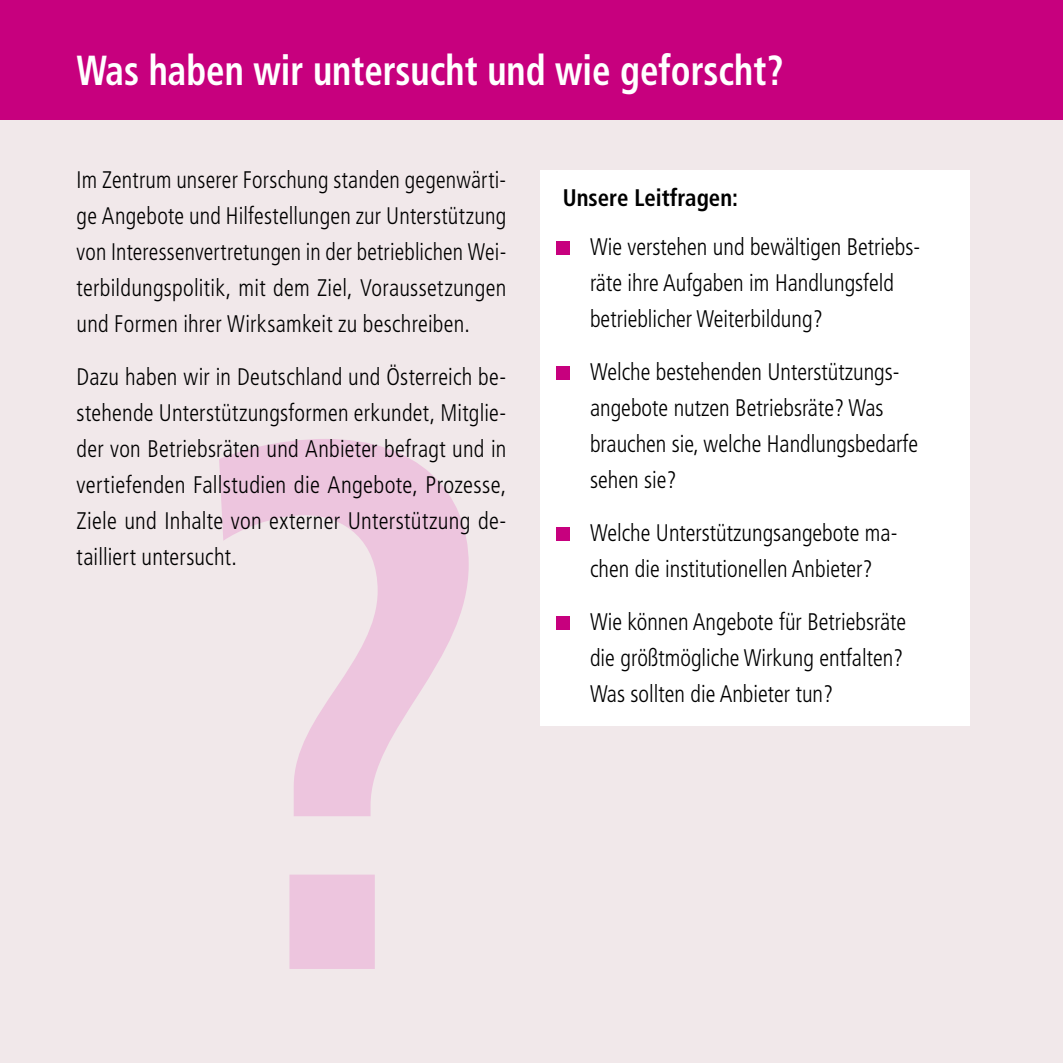
<style>
.page{position:relative;width:1063px;height:1063px;background:#f1e8ea}
.page>*{position:absolute;margin:0;border:0;box-sizing:border-box;transform-origin:0 0}
.t1{font:700 condensed 42px "Frutiger LT Std";color:#fff;scale:.88 1}
.t2{font:300 condensed 24px/36px "Frutiger LT Std";color:#000;scale:.95 1}
.t3{font:300 condensed 24px/36px "Frutiger LT Std";color:#000;text-align:justify;scale:.94 1}
.t4{font:700 condensed 24px "Frutiger LT Std";color:#000;scale:.95 1}
</style>
<div class="page">
<svg style="left:219px;top:439px;width:250px;height:530px"></svg>
<div style="left:0;top:0;width:1063px;height:119px;background:#c7007e"></div>
<div style="left:540px;top:170px;width:430px;height:555px;background:#fff"></div>
<div style="left:556px;top:242px;width:13px;height:13px;background:#c7007e"></div>
<div style="left:556px;top:367px;width:13px;height:13px;background:#c7007e"></div>
<div style="left:556px;top:528px;width:13px;height:13px;background:#c7007e"></div>
<div style="left:556px;top:617px;width:13px;height:13px;background:#c7007e"></div>
<h1 class="t1" style="left:76px;top:45px;width:805px">Was haben wir untersucht und wie geforscht?</h1>
<p class="t3" style="left:77px;top:162px;width:459px">Im Zentrum unserer Forschung standen gegenwärti&shy;ge Angebote und Hilfestellungen zur Unterstützung von Interessenvertretungen in der betrieblichen Wei&shy;terbildungspolitik, mit dem Ziel, Voraussetzungen und Formen ihrer Wirksamkeit zu beschreiben.</p>
<p class="t2" style="left:77px;top:359px;width:454px;text-align:justify">Dazu haben wir in Deutschland und Österreich be&shy;stehende Unterstützungsformen erkundet, Mitglie&shy;der von Betriebsräten und Anbieter befragt und in vertiefenden Fallstudien die Angebote, Prozesse, Ziele und Inhalte von externer Unterstützung de&shy;tailliert untersucht.</p>
<p class="t4" style="left:563px;top:183px;width:186px">Unsere Leitfragen:</p>
<p class="t2" style="left:590px;top:229px;width:349px">Wie verstehen und bewältigen Betriebs&shy;räte ihre Aufgaben im Handlungsfeld betrieblicher Weiterbildung?</p>
<p class="t2" style="left:590px;top:354px;width:347px">Welche bestehenden Unterstützungs&shy;angebote nutzen Betriebsräte? Was brauchen sie, welche Handlungsbedarfe sehen sie?</p>
<p class="t2" style="left:590px;top:515px;width:325px">Welche Unterstützungsangebote ma&shy;chen die institutionellen Anbieter?</p>
<p class="t2" style="left:590px;top:604px;width:334px;text-align:justify">Wie können Angebote für Betriebsräte die größtmögliche Wirkung entfalten?<br>Was sollten die Anbieter tun?</p>
</div>
